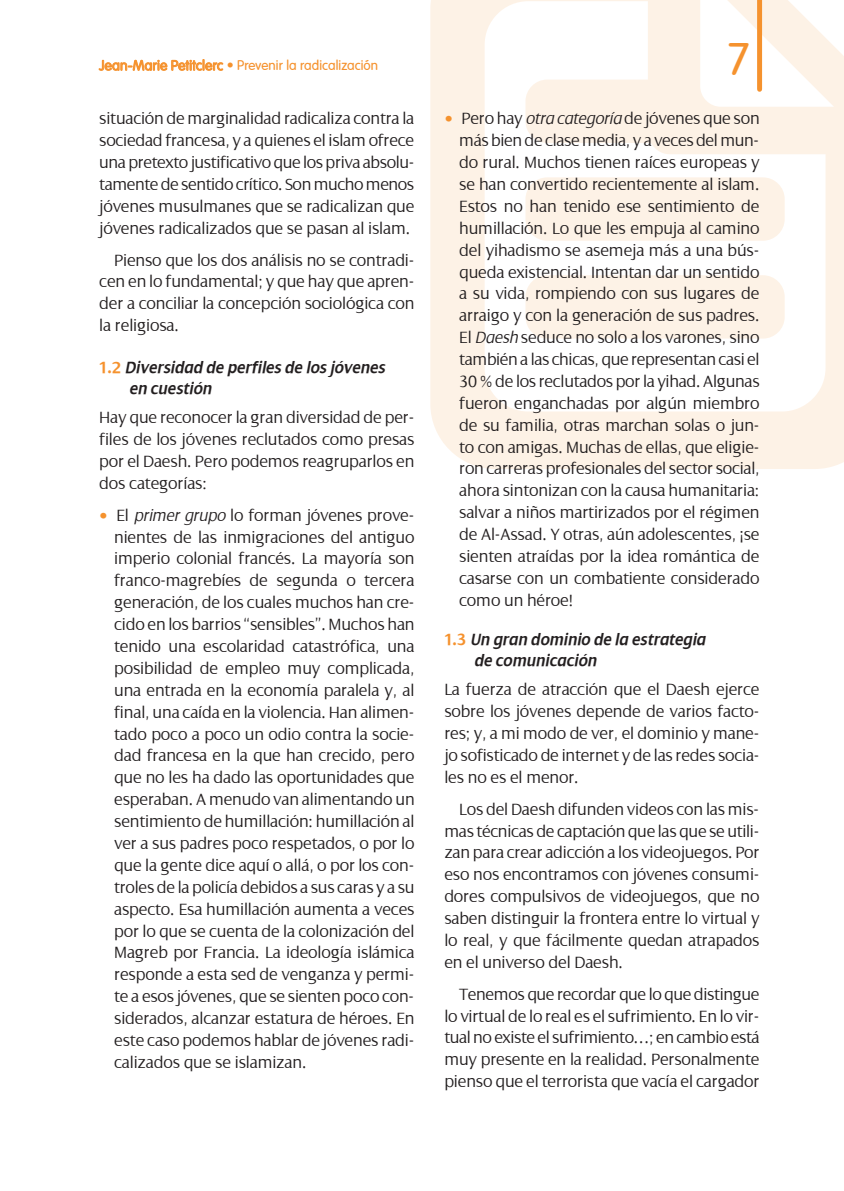
<style>
.page{position:relative;width:844px;height:1191px;background:#fff}
.page>*{position:absolute;margin:0;border:0;box-sizing:border-box;transform-origin:0 0}
.t1{font:300 45.5px "Vag";color:#f5922e}
.t2{font:300 17.5px/21.9px "Dialog";letter-spacing:-.01em;color:#231f20;text-align:justify}
.t3{font:italic 600 17.5px/21px "Dialog";letter-spacing:.01em;color:#231f20;scale:.95 1}
.t4{font:300 14px "Vag";letter-spacing:.005em;color:#f5922e}
.s1{font-family:"VAG Rounded Std"}
.s2{font-weight:700;font-style:normal;color:#f5922e}
.s3{font-weight:600;color:#f5922e}
.s4{font-style:italic}
</style>
<div class="page">
<svg style="left:430px;top:0;width:413px;height:469px"></svg>
<div style="left:525px;top:275px;width:259px;height:63px;background:#fdf2e6;border-radius:22px"></div>
<div style="left:525px;top:177px;width:259px;height:64px;background:#fdf2e6;border-radius:22px"></div>
<svg style="left:756px;top:0;width:5px;height:89px"></svg>
<svg style="left:99px;top:59px;width:124px;height:12px"></svg>
<p class="t4" style="left:99px;top:58px;width:280px"><span class="s1">Jean-Marie Petitclerc •</span> Prevenir la radicalización</p>
<p class="t2" style="left:99px;top:108px;width:317px">situación de marginalidad radicaliza contra la sociedad francesa, y a quienes el islam ofrece una pretexto justificativo que los priva absolu&shy;tamente de sentido crítico. Son mucho menos jóvenes musulmanes que se radicalizan que jóvenes radicalizados que se pasan al islam.</p>
<p class="t2" style="left:99px;top:249px;width:317px;text-indent:15px">Pienso que los dos análisis no se contradi&shy;cen en lo fundamental; y que hay que apren&shy;der a conciliar la concepción sociológica con la religiosa.</p>
<p class="t3" style="left:129px;top:357px;width:271px;text-indent:-30px"><span class="s2">1.2</span> Diversidad de perfiles de los jóvenes en cuestión</p>
<p class="t2" style="left:99px;top:407px;width:317px">Hay que reconocer la gran diversidad de per&shy;files de los jóvenes reclutados como presas por el Daesh. Pero podemos reagruparlos en dos categorías:</p>
<p class="t2" style="left:114px;top:504px;width:302px;text-indent:-15px"><span class="s3">•</span> El <span class="s4">primer grupo</span> lo forman jóvenes prove&shy;nientes de las inmigraciones del antiguo imperio colonial francés. La mayoría son franco-magrebíes de segunda o tercera generación, de los cuales muchos han cre&shy;cido en los barrios “sensibles”. Muchos han tenido una escolaridad catastrófica, una posibilidad de empleo muy complicada, una entrada en la economía paralela y, al final, una caída en la violencia. Han alimen&shy;tado poco a poco un odio contra la socie&shy;dad francesa en la que han crecido, pero que no les ha dado las oportunidades que esperaban. A menudo van alimentando un sentimiento de humillación: humillación al ver a sus padres poco respetados, o por lo que la gente dice aquí o allá, o por los con&shy;troles de la policía debidos a sus caras y a su aspecto. Esa humillación aumenta a veces por lo que se cuenta de la colonización del Magreb por Francia. La ideología islámica responde a esta sed de venganza y permi&shy;te a esos jóvenes, que se sienten poco con&shy;siderados, alcanzar estatura de héroes. En este caso podemos hablar de jóvenes radi&shy;calizados que se islamizan.</p>
<h1 class="t1" style="left:727px;top:34px;width:23px">7</h1>
<p class="t2" style="left:459px;top:108px;width:302px;text-indent:-15px"><span class="s3">•</span> Pero hay <span class="s4">otra categoría</span> de jóvenes que son más bien de clase media, y a veces del mun&shy;do rural. Muchos tienen raíces europeas y se han convertido recientemente al islam.<br>Estos no han tenido ese sentimiento de humillación. Lo que les empuja al camino del yihadismo se asemeja más a una bús&shy;queda existencial. Intentan dar un sentido a su vida, rompiendo con sus lugares de arraigo y con la generación de sus padres.<br>El <span class="s4">Daesh</span> seduce no solo a los varones, sino también a las chicas, que representan casi el 30 % de los reclutados por la yihad. Algunas fueron enganchadas por algún miembro de su familia, otras marchan solas o jun&shy;to con amigas. Muchas de ellas, que eligie&shy;ron carreras profesionales del sector social, ahora sintonizan con la causa humanitaria: salvar a niños martirizados por el régimen de Al-Assad. Y otras, aún adolescentes, ¡se sienten atraídas por la idea romántica de casarse con un combatiente considerado como un héroe!</p>
<p class="t3" style="left:474px;top:629px;width:245px;text-indent:-30px"><span class="s2">1.3</span> Un gran dominio de la estrategia de comunicación</p>
<p class="t2" style="left:444px;top:679px;width:317px">La fuerza de atracción que el Daesh ejerce sobre los jóvenes depende de varios facto&shy;res; y, a mi modo de ver, el dominio y mane&shy;jo sofisticado de internet y de las redes socia&shy;les no es el menor.</p>
<p class="t2" style="left:444px;top:798px;width:317px;text-indent:15px">Los del Daesh difunden videos con las mis&shy;mas técnicas de captación que las que se utili&shy;zan para crear adicción a los videojuegos. Por eso nos encontramos con jóvenes consumi&shy;dores compulsivos de videojuegos, que no saben distinguir la frontera entre lo virtual y lo real, y que fácilmente quedan atrapados en el universo del Daesh.</p>
<p class="t2" style="left:444px;top:983px;width:317px;text-indent:15px">Tenemos que recordar que lo que distingue lo virtual de lo real es el sufrimiento. En lo vir&shy;tual no existe el sufrimiento…; en cambio está muy presente en la realidad. Personalmente pienso que el terrorista que vacía el cargador</p>
</div>
